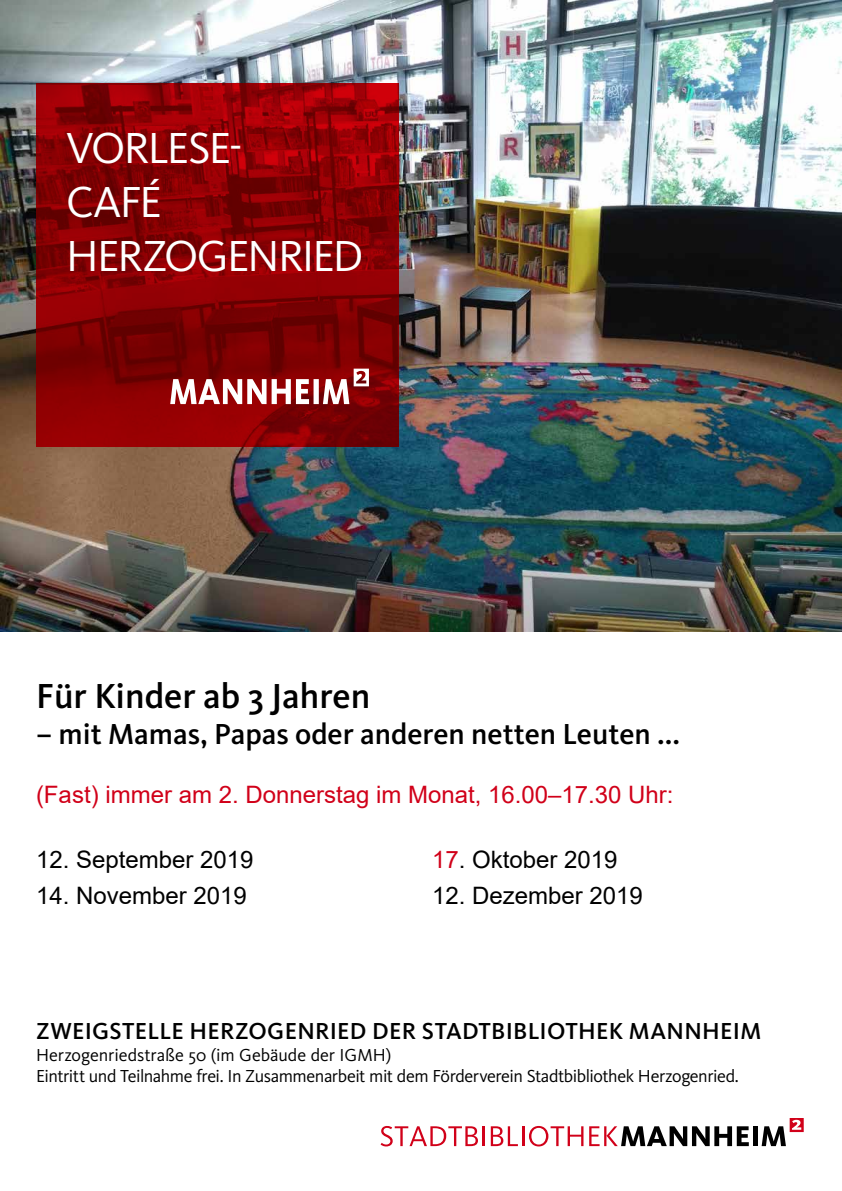
<style>
.page{position:relative;width:842px;height:1191px;background:#fff}
.page>*{position:absolute;margin:0;border:0;box-sizing:border-box;transform-origin:0 0}
.t1{font:45px/54px "Kievit OT";letter-spacing:-.04em;color:#fff}
.t2{font:500 36px "Kievit OT";color:#000}
.t3{font:500 30px "Kievit OT";color:#000}
.t4{font:24px "Arial";color:#000}
.t5{font:500 24px "Kievit OT";letter-spacing:.01em;color:#000}
.t6{font:24px "Arial";color:#d10019}
.t7{font:18px/21.6px "Kievit OT";letter-spacing:-.025em;color:#000}
.s1{color:#d10019}
</style>
<div class="page">
<img style="left:0;top:0;width:842px;height:631px">
<div style="left:753px;top:1126px;width:5px;height:20px;background:#000"></div>
<svg style="left:762px;top:1118px;width:42px;height:28px"></svg>
<svg style="left:381px;top:1126px;width:97px;height:20px"></svg>
<hr style="left:483px;top:1126px;width:2px;height:20px;background:#d10019">
<svg style="left:491px;top:1126px;width:27px;height:20px"></svg>
<hr style="left:522px;top:1126px;width:2px;height:20px;background:#d10019">
<svg style="left:529px;top:1126px;width:54px;height:20px"></svg>
<svg style="left:589px;top:1126px;width:160px;height:20px"></svg>
<svg style="left:36px;top:84px;width:363px;height:363px"></svg>
<svg style="left:170px;top:369px;width:199px;height:35px"></svg>
<h1 class="t1" style="left:66px;top:120px;width:299px">VORLESE-<br>CAFÉ<br>HERZOGENRIED</h1>
<h2 class="t2" style="left:36px;top:674px;width:336px">Für Kinder ab 3 Jahren</h2>
<h3 class="t3" style="left:36px;top:716px;width:645px">– mit Mamas, Papas oder anderen netten Leuten ...</h3>
<h3 class="t6" style="left:36px;top:778px;width:639px">(Fast) immer am 2. Donnerstag im Monat, 16.00–17.30 Uhr:</h3>
<h3 class="t4" style="left:36px;top:842px;width:219px">12. September 2019</h3>
<h3 class="t4" style="left:432px;top:842px;width:187px"><span class="s1">17</span>. Oktober 2019</h3>
<h3 class="t4" style="left:36px;top:878px;width:212px">14. November 2019</h3>
<h3 class="t4" style="left:432px;top:878px;width:212px">12. Dezember 2019</h3>
<h3 class="t5" style="left:36px;top:1016px;width:727px">ZWEIGSTELLE HERZOGENRIED DER STADTBIBLIOTHEK MANNHEIM</h3>
<p class="t7" style="left:36px;top:1043px;width:704px">Herzogenriedstraße 50 (im Gebäude der IGMH)<br>Eintritt und Teilnahme frei. In Zusammenarbeit mit dem Förderverein Stadtbibliothek Herzogenried.</p>
</div>
